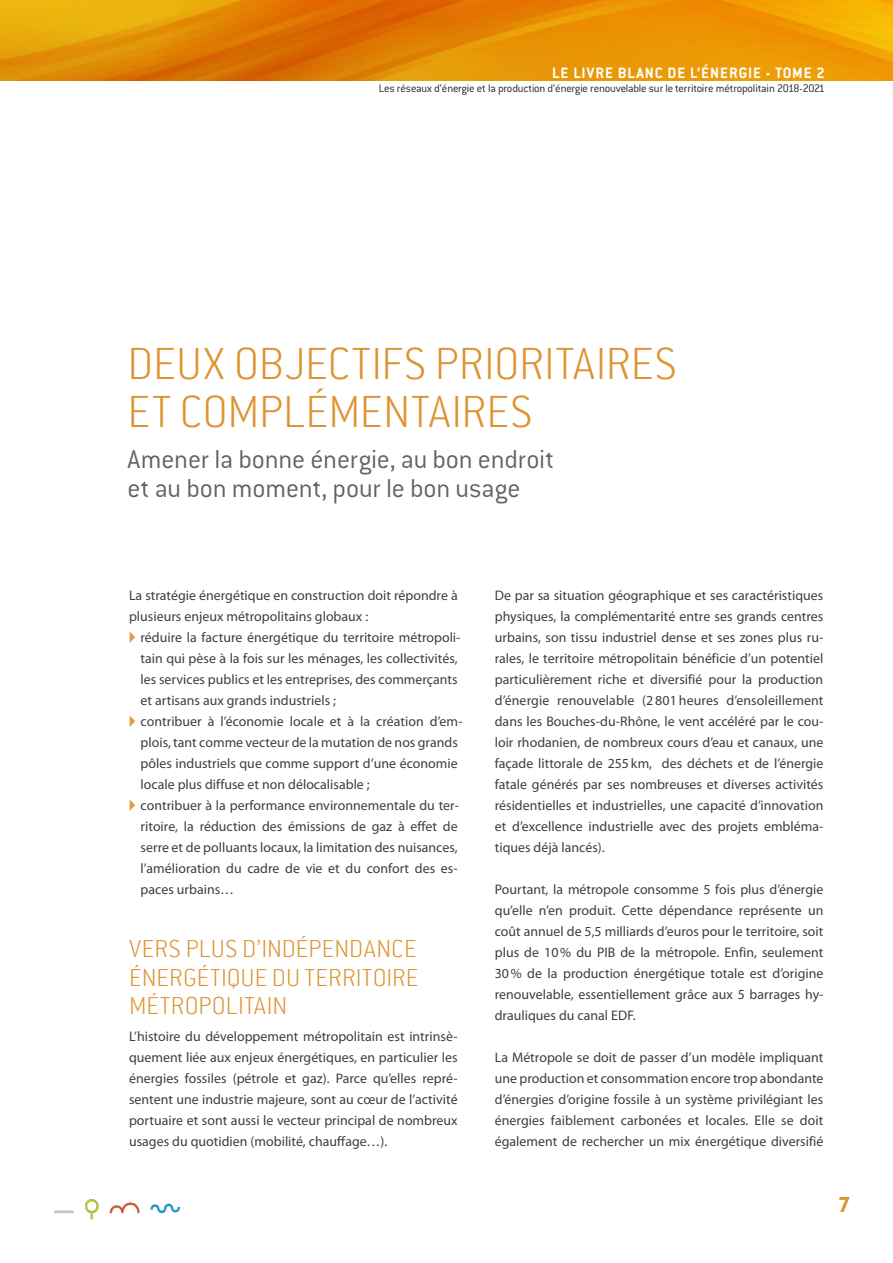
<style>
.page{position:relative;width:893px;height:1263px;background:#fff}
.page>*{position:absolute;margin:0;border:0;box-sizing:border-box;transform-origin:0 0}
.Intertitre_1{font:200 49.5px/48px "Conduit ITC Std";letter-spacing:.005em;color:#dd9330}
.Intertitre_2{font:300 28.5px/28.5px "Conduit ITC Std";letter-spacing:-.005em;color:#636366}
.Intertitre_1-2{font:200 27px/28.5px "Conduit ITC Std";letter-spacing:.01em;color:#dd9330;text-align:justify}
.t1{font:900 21px "Lovelo";color:#dd9330}
.t2{font:700 16.5px "Conduit ITC Std";letter-spacing:.06em;color:#fff}
.Texte_courant{font:13.8px/21px "Myriad Pro";color:#3e3e3f;text-align:justify}
.t3{font:300 12px "Conduit ITC Std";letter-spacing:-.015em;color:#231f20}
.s1{color:#df9c43}
</style>
<div class="page">
<img style="left:54px;top:1199px;width:127px;height:21px">
<img style="left:1px;top:0;width:892px;height:81px">
<hr style="left:0;top:0;width:1px;height:81px;background:#dd9330">
<p class="t2" style="left:552px;top:63px;width:274px">LE LIVRE BLANC DE L’ÉNERGIE - TOME 2</p>
<p class="t3" style="left:379px;top:81px;width:447px">Les réseaux d’énergie et la production d’énergie renouvelable sur le territoire métropolitain 2018-2021</p>
<p class="Intertitre_1" style="left:128px;top:339px;width:551px">DEUX OBJECTIFS PRIORITAIRES<br>ET COMPLÉMENTAIRES</p>
<p class="Intertitre_2" style="left:128px;top:444px;width:428px">Amener la bonne énergie, au bon endroit et au bon moment, pour le bon usage</p>
<p class="Texte_courant" style="left:129px;top:585px;width:330px">La stratégie énergétique en construction doit répondre à plusieurs enjeux métropolitains globaux :</p>
<p class="Texte_courant" style="left:141px;top:627px;width:321px;text-align:left;text-indent:-12px"><span class="s1">◆</span> réduire la facture énergétique du territoire métropoli&shy;tain qui pèse à la fois sur les ménages, les collectivités, les services publics et les entreprises, des commerçants et artisans aux grands industriels ;</p>
<p class="Texte_courant" style="left:141px;top:711px;width:324px;text-align:left;text-indent:-12px"><span class="s1">◆</span> contribuer à l’économie locale et à la création d’em&shy;plois, tant comme vecteur de la mutation de nos grands pôles industriels que comme support d’une économie locale plus diffuse et non délocalisable ;</p>
<p class="Texte_courant" style="left:141px;top:795px;width:320px;text-indent:-12px"><span class="s1">◆</span> contribuer à la performance environnementale du ter&shy;ritoire, la réduction des émissions de gaz à effet de serre et de polluants locaux, la limitation des nuisances, l’amélioration du cadre de vie et du confort des es&shy;paces urbains…</p>
<p class="Intertitre_1-2" style="left:129px;top:934px;width:291px">VERS PLUS D’INDÉPENDANCE ÉNERGÉTIQUE DU TERRITOIRE MÉTROPOLITAIN</p>
<p class="Texte_courant" style="left:129px;top:1026px;width:330px">L’histoire du développement métropolitain est intrinsè&shy;quement liée aux enjeux énergétiques, en particulier les énergies fossiles (pétrole et gaz). Parce qu’elles repré&shy;sentent une industrie majeure, sont au cœur de l’activité portuaire et sont aussi le vecteur principal de nombreux usages du quotidien (mobilité, chauffage…).</p>
<p class="Texte_courant" style="left:495px;top:585px;width:330px">De par sa situation géographique et ses caractéristiques physiques, la complémentarité entre ses grands centres urbains, son tissu industriel dense et ses zones plus ru&shy;rales, le territoire métropolitain bénéficie d’un potentiel particulièrement riche et diversifié pour la production d’énergie renouvelable (2 801 heures d’ensoleillement dans les Bouches-du-Rhône, le vent accéléré par le cou&shy;loir rhodanien, de nombreux cours d’eau et canaux, une façade littorale de 255 km, des déchets et de l’énergie fatale générés par ses nombreuses et diverses activités résidentielles et industrielles, une capacité d’innovation et d’excellence industrielle avec des projets embléma&shy;tiques déjà lancés).</p>
<p class="Texte_courant" style="left:495px;top:879px;width:330px">Pourtant, la métropole consomme 5 fois plus d’énergie qu’elle n’en produit. Cette dépendance représente un coût annuel de 5,5 milliards d’euros pour le territoire, soit plus de 10% du PIB de la métropole. Enfin, seulement 30% de la production énergétique totale est d’origine renouvelable, essentiellement grâce aux 5 barrages hy&shy;drauliques du canal EDF.</p>
<p class="Texte_courant" style="left:495px;top:1047px;width:330px">La Métropole se doit de passer d’un modèle impliquant une production et consommation encore trop abondante d’énergies d’origine fossile à un système privilégiant les énergies faiblement carbonées et locales. Elle se doit également de rechercher un mix énergétique diversifié</p>
<h3 class="t1" style="left:839px;top:1191px;width:12px">7</h3>
</div>
